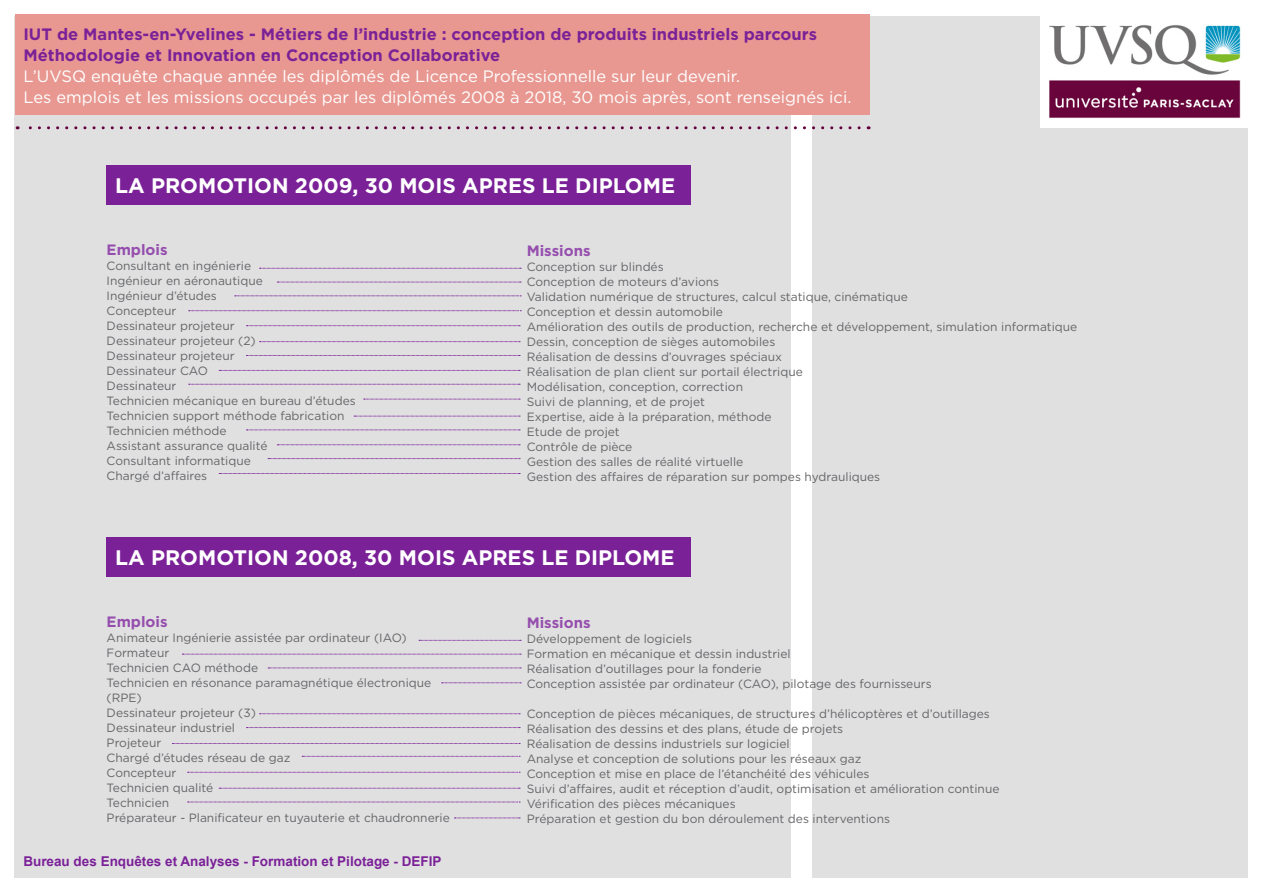
<style>
.page{position:relative;width:1263px;height:893px;background:#fff}
.page>*{position:absolute;margin:0;border:0;box-sizing:border-box;transform-origin:0 0}
.t1{font:700 21px "Gotham";color:#fff}
.t2{font:16.5px "Gotham";color:#fff}
.t3{font:700 16.5px/21px "Gotham";color:#7b2198}
.t4{font:700 15px "Gotham";color:#954ead}
.t5{font:700 13.5px "Arial";color:#7b2198}
.t6{font:12px/15px "Gotham";color:#646567}
</style>
<div class="page">
<div style="left:15px;top:16px;width:776px;height:861px;background:#e0e0e1"></div>
<div style="left:812px;top:16px;width:436px;height:861px;background:#e0e0e1"></div>
<img style="left:1041px;top:16px;width:207px;height:112px">
<div style="left:107px;top:165px;width:584px;height:39px;background:#7b2198"></div>
<svg style="left:235px;top:296px;width:286px;height:1px"></svg>
<svg style="left:260px;top:341px;width:260px;height:1px"></svg>
<svg style="left:260px;top:268px;width:261px;height:1px"></svg>
<svg style="left:189px;top:310px;width:332px;height:1px"></svg>
<svg style="left:246px;top:355px;width:274px;height:1px"></svg>
<svg style="left:189px;top:384px;width:331px;height:1px"></svg>
<svg style="left:364px;top:399px;width:156px;height:1px"></svg>
<svg style="left:354px;top:416px;width:166px;height:1px"></svg>
<svg style="left:246px;top:325px;width:274px;height:1px"></svg>
<svg style="left:277px;top:282px;width:244px;height:1px"></svg>
<div style="left:107px;top:537px;width:584px;height:39px;background:#7b2198"></div>
<svg style="left:268px;top:668px;width:253px;height:1px"></svg>
<svg style="left:260px;top:713px;width:260px;height:1px"></svg>
<svg style="left:419px;top:640px;width:102px;height:1px"></svg>
<svg style="left:442px;top:683px;width:79px;height:1px"></svg>
<svg style="left:246px;top:727px;width:274px;height:1px"></svg>
<svg style="left:302px;top:756px;width:218px;height:1px"></svg>
<svg style="left:188px;top:772px;width:332px;height:1px"></svg>
<svg style="left:219px;top:788px;width:301px;height:1px"></svg>
<svg style="left:172px;top:743px;width:348px;height:1px"></svg>
<svg style="left:182px;top:654px;width:339px;height:1px"></svg>
<svg style="left:219px;top:370px;width:301px;height:1px"></svg>
<svg style="left:246px;top:430px;width:274px;height:1px"></svg>
<svg style="left:268px;top:458px;width:252px;height:1px"></svg>
<svg style="left:219px;top:473px;width:301px;height:1px"></svg>
<svg style="left:277px;top:445px;width:243px;height:1px"></svg>
<svg style="left:188px;top:802px;width:332px;height:1px"></svg>
<svg style="left:454px;top:818px;width:66px;height:1px"></svg>
<div style="left:15px;top:15px;width:855px;height:100px;background:#e89891"></div>
<svg style="left:17px;top:126px;width:842px;height:3px"></svg>
<p class="t3" style="left:23px;top:24px;width:795px">IUT de Mantes-en-Yvelines - Métiers de l’industrie : conception de produits industriels parcours<br>Méthodologie et Innovation en Conception Collaborative</p>
<p class="t2" style="left:23px;top:66px;width:718px">L’UVSQ enquête chaque année les diplômés de Licence Professionnelle sur leur devenir.</p>
<p class="t2" style="left:23px;top:87px;width:829px">Les emplois et les missions occupés par les diplômés 2008 à 2018, 30 mois après, sont renseignés ici.</p>
<p class="t1" style="left:115px;top:172px;width:561px">LA PROMOTION 2009, 30 MOIS APRES LE DIPLOME</p>
<p class="t4" style="left:107px;top:240px;width:62px">Emplois</p>
<p class="t6" style="left:107px;top:258px;width:146px">Consultant en ingénierie</p>
<p class="t6" style="left:107px;top:273px;width:158px">Ingénieur en aéronautique</p>
<p class="t6" style="left:107px;top:288px;width:112px">Ingénieur d’études</p>
<p class="t6" style="left:107px;top:303px;width:71px">Concepteur</p>
<p class="t6" style="left:107px;top:318px;width:129px">Dessinateur projeteur</p>
<p class="t6" style="left:107px;top:333px;width:151px">Dessinateur projeteur (2)</p>
<p class="t6" style="left:107px;top:348px;width:129px">Dessinateur projeteur</p>
<p class="t6" style="left:107px;top:363px;width:103px">Dessinateur CAO</p>
<p class="t6" style="left:107px;top:378px;width:71px">Dessinateur</p>
<p class="t6" style="left:107px;top:393px;width:251px">Technicien mécanique en bureau d’études</p>
<p class="t6" style="left:107px;top:408px;width:239px">Technicien support méthode fabrication</p>
<p class="t6" style="left:107px;top:423px;width:121px">Technicien méthode</p>
<p class="t6" style="left:107px;top:438px;width:162px">Assistant assurance qualité</p>
<p class="t6" style="left:107px;top:453px;width:146px">Consultant informatique</p>
<p class="t6" style="left:107px;top:468px;width:102px">Chargé d’affaires</p>
<p class="t4" style="left:527px;top:240px;width:65px">Missions</p>
<p class="t6" style="left:527px;top:259px;width:138px">Conception sur blindés</p>
<p class="t6" style="left:527px;top:274px;width:194px">Conception de moteurs d’avions</p>
<p class="t6" style="left:527px;top:289px;width:383px">Validation numérique de structures, calcul statique, cinématique</p>
<p class="t6" style="left:527px;top:304px;width:198px">Conception et dessin automobile</p>
<p class="t6" style="left:527px;top:319px;width:552px">Amélioration des outils de production, recherche et développement, simulation informatique</p>
<p class="t6" style="left:527px;top:334px;width:250px">Dessin, conception de sièges automobiles</p>
<p class="t6" style="left:527px;top:349px;width:257px">Réalisation de dessins d’ouvrages spéciaux</p>
<p class="t6" style="left:527px;top:364px;width:278px">Réalisation de plan client sur portail électrique</p>
<p class="t6" style="left:527px;top:379px;width:218px">Modélisation, conception, correction</p>
<p class="t6" style="left:527px;top:394px;width:180px">Suivi de planning, et de projet</p>
<p class="t6" style="left:527px;top:409px;width:246px">Expertise, aide à la préparation, méthode</p>
<p class="t6" style="left:527px;top:424px;width:95px">Etude de projet</p>
<p class="t6" style="left:527px;top:439px;width:107px">Contrôle de pièce</p>
<p class="t6" style="left:527px;top:454px;width:218px">Gestion des salles de réalité virtuelle</p>
<p class="t6" style="left:527px;top:469px;width:355px">Gestion des affaires de réparation sur pompes hydrauliques</p>
<p class="t1" style="left:115px;top:544px;width:561px">LA PROMOTION 2008, 30 MOIS APRES LE DIPLOME</p>
<p class="t4" style="left:107px;top:612px;width:62px">Emplois</p>
<p class="t6" style="left:107px;top:630px;width:302px">Animateur Ingénierie assistée par ordinateur (IAO)</p>
<p class="t6" style="left:107px;top:645px;width:64px">Formateur</p>
<p class="t6" style="left:107px;top:660px;width:153px">Technicien CAO méthode</p>
<p class="t6" style="left:107px;top:675px;width:326px">Technicien en résonance paramagnétique électronique (RPE)</p>
<p class="t6" style="left:107px;top:705px;width:151px">Dessinateur projeteur (3)</p>
<p class="t6" style="left:107px;top:720px;width:130px">Dessinateur industriel</p>
<p class="t6" style="left:107px;top:735px;width:56px">Projeteur</p>
<p class="t6" style="left:107px;top:750px;width:185px">Chargé d’études réseau de gaz</p>
<p class="t6" style="left:107px;top:765px;width:71px">Concepteur</p>
<p class="t6" style="left:107px;top:780px;width:108px">Technicien qualité</p>
<p class="t6" style="left:107px;top:795px;width:64px">Technicien</p>
<p class="t6" style="left:107px;top:810px;width:345px">Préparateur - Planificateur en tuyauterie et chaudronnerie</p>
<p class="t5" style="left:23px;top:852px;width:420px">Bureau des Enquêtes et Analyses - Formation et Pilotage - DEFIP</p>
<p class="t4" style="left:527px;top:612px;width:65px">Missions</p>
<p class="t6" style="left:527px;top:631px;width:167px">Développement de logiciels</p>
<p class="t6" style="left:527px;top:646px;width:265px">Formation en mécanique et dessin industriel</p>
<p class="t6" style="left:527px;top:661px;width:236px">Réalisation d’outillages pour la fonderie</p>
<p class="t6" style="left:527px;top:676px;width:406px">Conception assistée par ordinateur (CAO), pilotage des fournisseurs</p>
<p class="t6" style="left:527px;top:706px;width:465px">Conception de pièces mécaniques, de structures d’hélicoptères et d’outillages</p>
<p class="t6" style="left:527px;top:721px;width:318px">Réalisation des dessins et des plans, étude de projets</p>
<p class="t6" style="left:527px;top:736px;width:264px">Réalisation de dessins industriels sur logiciel</p>
<p class="t6" style="left:527px;top:751px;width:336px">Analyse et conception de solutions pour les réseaux gaz</p>
<p class="t6" style="left:527px;top:766px;width:344px">Conception et mise en place de l’étanchéité des véhicules</p>
<p class="t6" style="left:527px;top:781px;width:474px">Suivi d’affaires, audit et réception d’audit, optimisation et amélioration continue</p>
<p class="t6" style="left:527px;top:796px;width:210px">Vérification des pièces mécaniques</p>
<p class="t6" style="left:527px;top:811px;width:365px">Préparation et gestion du bon déroulement des interventions</p>
</div>
